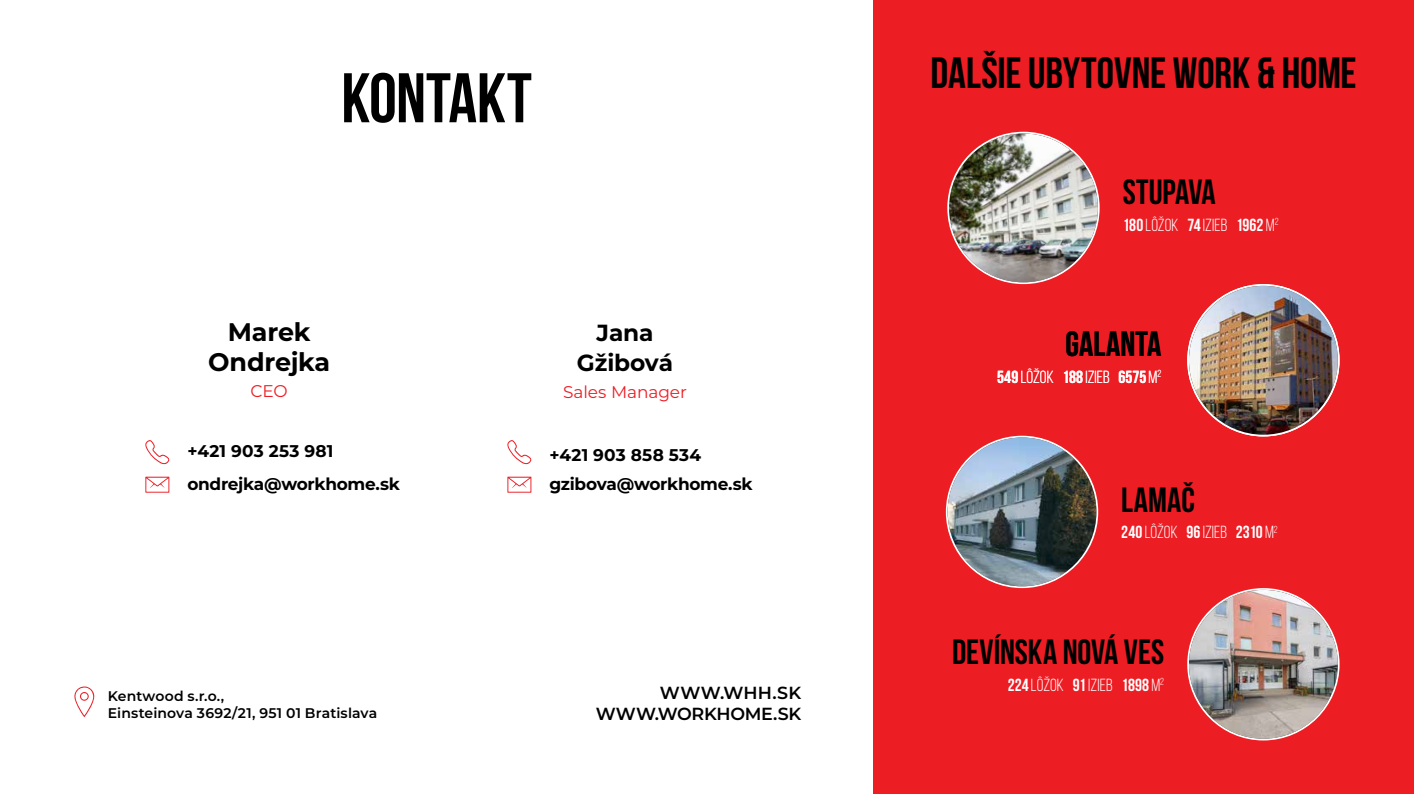
<style>
.page{position:relative;width:1414px;height:794px;background:#fff}
.page>*{position:absolute;margin:0;border:0;box-sizing:border-box;transform-origin:0 0}
.t1{font:700 70px "Bebas Neue";letter-spacing:-.005em;color:#000}
.t2{font:700 43.75px "Bebas Neue";letter-spacing:-.005em;color:#000}
.t3{font:35px "Bebas Neue";color:#000}
.t4{font:700 25.38px/30.4px "Montserrat";letter-spacing:-.01em;color:#000;text-align:center}
.t5{font:700 23.28px/30.4px "Montserrat";letter-spacing:-.005em;color:#000;text-align:center}
.t6{font:17.5px "Bebas Neue";letter-spacing:.005em;color:#fff}
.t7{font:600 17.5px/21px "Montserrat";letter-spacing:-.015em;color:#000;text-align:right}
.t8{font:700 16.97px/33.2px "Montserrat";letter-spacing:-.015em;color:#000}
.t9{font:16.97px "Montserrat";letter-spacing:-.005em;color:#ed1d24}
.t10{font:600 14px/16.8px "Montserrat";letter-spacing:.01em;color:#000}
.s1{font-style:inherit}
</style>
<div class="page">
<svg style="left:74px;top:686px;width:20px;height:31px"></svg>
<div style="left:873px;top:0;width:541px;height:794px;background:#ed1d24"></div>
<img style="left:947px;top:437px;width:149px;height:149px;border-radius:74px">
<img style="left:949px;top:133px;width:149px;height:149px;border-radius:74px">
<svg style="left:145px;top:477px;width:24px;height:16px"></svg>
<svg style="left:145px;top:440px;width:25px;height:24px"></svg>
<svg style="left:507px;top:477px;width:24px;height:16px"></svg>
<svg style="left:507px;top:440px;width:25px;height:24px"></svg>
<img style="left:1189px;top:286px;width:149px;height:149px;border-radius:74px">
<img style="left:1189px;top:590px;width:149px;height:148px;border-radius:74px">
<h1 class="t1" style="left:341px;top:60px;width:192px">KONTAKT</h1>
<h3 class="t4" style="left:208px;top:315px;width:124px">Marek<br>Ondrejka</h3>
<p class="t9" style="left:251px;top:380px;width:39px">CEO</p>
<p class="t8" style="left:187px;top:433px;width:214px">+421 903 253 981 ondrejka@workhome.sk</p>
<p class="t10" style="left:108px;top:687px;width:271px">Kentwood s.r.o.,<br>Einsteinova 3692/21, 951 01 Bratislava</p>
<h3 class="t5" style="left:577px;top:316px;width:98px">Jana<br>Gžibová</h3>
<p class="t9" style="left:563px;top:380px;width:125px">Sales Manager</p>
<p class="t8" style="left:549px;top:439px;width:205px;line-height:29.4px">+421 903 858 534 gzibova@workhome.sk</p>
<p class="t7" style="left:596px;top:681px;width:207px">WWW.WHH.SK<br>WWW.WORKHOME.SK</p>
<h2 class="t2" style="left:930px;top:49px;width:428px">DALŠIE UBYTOVNE WORK &amp; HOME</h2>
<h3 class="t3" style="left:1123px;top:173px;width:94px">STUPAVA</h3>
<p class="t6" style="left:1123px;top:215px;width:157px"><span class="s1">180</span>LÔŽOK <span class="s1">74</span>IZIEB <span class="s1">1962</span>M<sup>2</sup></p>
<h3 class="t3" style="left:1065px;top:325px;width:97px">GALANTA</h3>
<p class="t6" style="left:997px;top:368px;width:166px"><span class="s1">549</span>LÔŽOK <span class="s1">188</span>IZIEB <span class="s1">6575</span>M<sup>2</sup></p>
<h3 class="t3" style="left:1121px;top:480px;width:75px">LAMAČ</h3>
<p class="t6" style="left:1121px;top:523px;width:158px"><span class="s1">240</span>LÔŽOK <span class="s1">96</span>IZIEB <span class="s1">2310</span>M<sup>2</sup></p>
<h3 class="t3" style="left:952px;top:633px;width:213px">DEVÍNSKA NOVÁ VES</h3>
<p class="t6" style="left:1008px;top:675px;width:158px"><span class="s1">224</span>LÔŽOK <span class="s1">91</span>IZIEB <span class="s1">1898</span>M<sup>2</sup></p>
</div>
